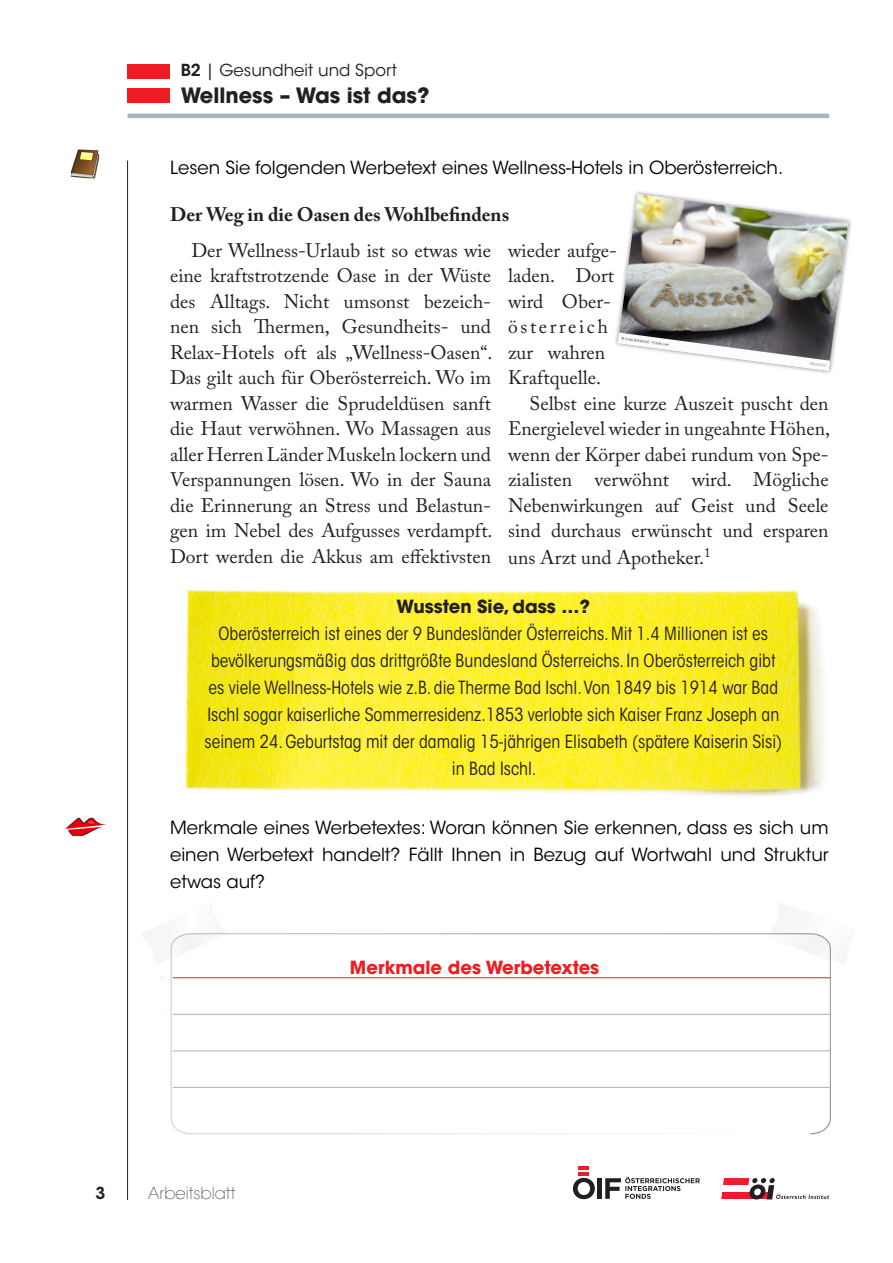
<style>
.page{position:relative;width:893px;height:1263px;background:#fff}
.page>*{position:absolute;margin:0;border:0;box-sizing:border-box;transform-origin:0 0}
.t1{font:700 21px "ITC Avant Garde Std";color:#231f20}
.t2{font:19.5px/25.5px "Adobe Caslon Pro";color:#231f20;text-align:justify}
.t3{font:700 19.5px "Adobe Caslon Pro";color:#231f20}
.t4{font:19.5px "Adobe Caslon Pro";letter-spacing:.135em;color:#231f20}
.t5{font:condensed 18px/27px "ITC Avant Garde Std";color:#231f20;text-align:center}
.t6{font:18px/27px "ITC Avant Garde Std";color:#000;text-align:justify}
.t7{font:700 18px "ITC Avant Garde Std";color:#ee1d23}
.t8{font:700 18px "ITC Avant Garde Std";color:#231f20}
.t9{font:16.5px "ITC Avant Garde Std";color:#231f20}
.t10{font:200 16.5px "ITC Avant Garde Std";color:#231f20}
.t11{font:600 16.5px "ITC Avant Garde Std";color:#231f20}
.s1{font-weight:600}
</style>
<div class="page">
<svg style="left:573px;top:1178px;width:22px;height:21px"></svg>
<div style="left:597px;top:1178px;width:5px;height:21px;background:#231f20"></div>
<hr style="left:578px;top:1172px;width:11px;height:4px;background:#ee1d23">
<hr style="left:578px;top:1166px;width:11px;height:4px;background:#ee1d23">
<svg style="left:605px;top:1177px;width:95px;height:22px"></svg>
<hr style="left:128px;top:114px;width:701px;height:4px;background:#a7b6be">
<hr style="left:127px;top:161px;width:1px;height:1039px;background:#231f20">
<svg style="left:721px;top:1178px;width:108px;height:21px"></svg>
<div style="left:128px;top:88px;width:42px;height:15px;background:#ee1d23"></div>
<div style="left:128px;top:64px;width:42px;height:14px;background:#ee1d23"></div>
<img style="left:71px;top:149px;width:28px;height:29px">
<div style="left:614px;top:190px;width:238px;height:185px;background:#231f20;opacity:.5"></div>
<img style="left:618px;top:194px;width:230px;height:177px">
<img style="left:185px;top:590px;width:639px;height:207px">
<img style="left:66px;top:818px;width:40px;height:18px">
<svg style="left:171px;top:933px;width:660px;height:201px"></svg>
<hr style="left:173px;top:977px;width:658px;height:1px;background:#ee1d23">
<hr style="left:173px;top:1014px;width:658px;height:1px;background:#9db8c4">
<hr style="left:173px;top:1050px;width:658px;height:1px;background:#9db8c4">
<hr style="left:173px;top:1087px;width:658px;height:1px;background:#9db8c4">
<svg style="left:143px;top:933px;width:83px;height:33px"></svg>
<svg style="left:767px;top:903px;width:64px;height:63px"></svg>
<p class="t9" style="left:181px;top:60px;width:218px"><span class="s1">B2</span> | Gesundheit und Sport</p>
<p class="t1" style="left:181px;top:81px;width:250px">Wellness – Was ist das?</p>
<p class="t6" style="left:170px;top:154px;width:615px">Lesen Sie folgenden Werbetext eines Wellness-Hotels in Oberösterreich.</p>
<p class="t3" style="left:170px;top:202px;width:341px">Der Weg in die Oasen des Wohlbefindens</p>
<p class="t2" style="left:170px;top:237px;width:324px;text-indent:21px">Der Wellness-Urlaub ist so etwas wie eine kraftstrotzende Oase in der Wüste des Alltags. Nicht umsonst bezeich&shy;nen sich Thermen, Gesundheits- und Relax-Hotels oft als „Wellness-Oasen“.<br>Das gilt auch für Oberösterreich. Wo im warmen Wasser die Sprudeldüsen sanft die Haut verwöhnen. Wo Massagen aus aller Herren Länder Muskeln lockern und Verspannungen lösen. Wo in der Sauna die Erinnerung an Stress und Belastun&shy;gen im Nebel des Aufgusses verdampft.<br>Dort werden die Akkus am effektivsten</p>
<p class="t2" style="left:508px;top:237px;width:110px">wieder aufge-</p>
<p class="t2" style="left:508px;top:263px;width:107px">laden. Dort</p>
<p class="t2" style="left:508px;top:288px;width:104px">wird Ober-</p>
<p class="t4" style="left:508px;top:315px;width:101px">österreich</p>
<p class="t2" style="left:508px;top:339px;width:98px">zur wahren</p>
<p class="t2" style="left:508px;top:365px;width:94px">Kraftquelle.</p>
<p class="t2" style="left:529px;top:390px;width:301px">Selbst eine kurze Auszeit puscht den</p>
<p class="t2" style="left:508px;top:416px;width:323px">Energielevel wieder in ungeahnte Höhen,</p>
<p class="t2" style="left:508px;top:441px;width:322px">wenn der Körper dabei rundum von Spe-</p>
<p class="t2" style="left:508px;top:467px;width:322px">zialisten verwöhnt wird. Mögliche</p>
<p class="t2" style="left:508px;top:492px;width:322px">Nebenwirkungen auf Geist und Seele</p>
<p class="t2" style="left:508px;top:518px;width:322px">sind durchaus erwünscht und ersparen</p>
<p class="t2" style="left:508px;top:545px;width:204px">uns Arzt und Apotheker.<sup>1</sup></p>
<p class="t8" style="left:397px;top:595px;width:195px">Wussten Sie, dass …?</p>
<p class="t5" style="left:204px;top:620px;width:579px">Oberösterreich ist eines der 9 Bundesländer Österreichs. Mit 1.4 Millionen ist es bevölkerungsmäßig das drittgrößte Bundesland Österreichs. In Oberösterreich gibt es viele Wellness-Hotels wie z.B. die Therme Bad Ischl. Von 1849 bis 1914 war Bad Ischl sogar kaiserliche Sommerresidenz.1853 verlobte sich Kaiser Franz Joseph an seinem 24. Geburtstag mit der damalig 15-jährigen Elisabeth (spätere Kaiserin Sisi) in Bad Ischl.</p>
<p class="t6" style="left:170px;top:814px;width:660px">Merkmale eines Werbetextes: Woran können Sie erkennen, dass es sich um einen Werbetext handelt? Fällt Ihnen in Bezug auf Wortwahl und Struktur etwas auf?</p>
<p class="t11" style="left:96px;top:1182px;width:11px">3</p>
<p class="t10" style="left:148px;top:1183px;width:89px">Arbeitsblatt</p>
<p class="t7" style="left:350px;top:955px;width:251px">Merkmale des Werbetextes</p>
</div>
